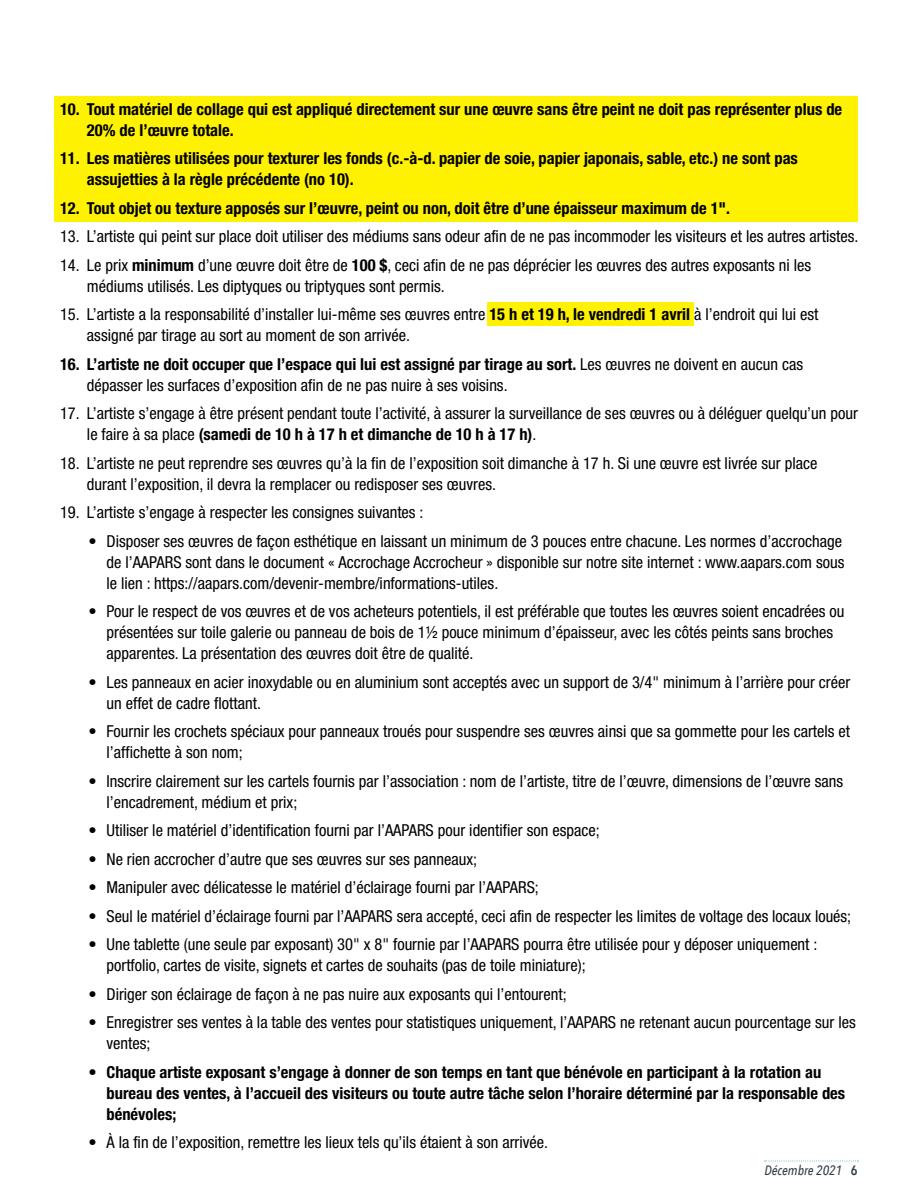
<style>
.page{position:relative;width:918px;height:1188px;background:#fff}
.page>*{position:absolute;margin:0;border:0;box-sizing:border-box;transform-origin:0 0}
.t1{font:condensed 16.5px/21px "Helvetica Neue LT Pro";color:#000}
.t2{font:700 condensed 16.5px/21px "Helvetica Neue LT Pro";color:#000}
.t3{font:italic 500 13.5px "Avenir Next Condensed";color:#313e48}
.s1{font-weight:700}
.s2{font-weight:600;font-style:normal}
</style>
<div class="page">
<svg style="left:765px;top:1161px;width:93px;height:1px"></svg>
<div style="left:55px;top:96px;width:803px;height:125px;background:#fff200"></div>
<div style="left:487px;top:302px;width:206px;height:24px;background:#fff200"></div>
<p class="t2" style="left:87px;top:98px;width:757px;text-indent:-27px">10. Tout matériel de collage qui est appliqué directement sur une œuvre sans être peint ne doit pas représenter plus de<br>20% de l’œuvre totale.</p>
<p class="t2" style="left:87px;top:148px;width:712px;text-indent:-27px">11. Les matières utilisées pour texturer les fonds (c.-à-d. papier de soie, papier japonais, sable, etc.) ne sont pas assujetties à la règle précédente (no 10).</p>
<p class="t2" style="left:60px;top:197px;width:672px">12. Tout objet ou texture apposés sur l’œuvre, peint ou non, doit être d’une épaisseur maximum de 1".</p>
<p class="t1" style="left:60px;top:226px;width:800px">13. L’artiste qui peint sur place doit utiliser des médiums sans odeur afin de ne pas incommoder les visiteurs et les autres artistes.</p>
<p class="t1" style="left:87px;top:254px;width:726px;text-indent:-27px">14. Le prix <span class="s1">minimum</span> d’une œuvre doit être de <span class="s1">100 $</span>, ceci afin de ne pas déprécier les œuvres des autres exposants ni les médiums utilisés. Les diptyques ou triptyques sont permis.</p>
<p class="t1" style="left:87px;top:304px;width:733px;text-indent:-27px">15. L’artiste a la responsabilité d’installer lui-même ses œuvres entre <span class="s1">15 h et 19 h, le vendredi 1 avril</span> à l’endroit qui lui est assigné par tirage au sort au moment de son arrivée.</p>
<p class="t1" style="left:87px;top:353px;width:718px;text-indent:-27px"><span class="s1">16. L’artiste ne doit occuper que l’espace qui lui est assigné par tirage au sort.</span> Les œuvres ne doivent en aucun cas dépasser les surfaces d’exposition afin de ne pas nuire à ses voisins.</p>
<p class="t1" style="left:87px;top:403px;width:772px;text-indent:-27px">17. L’artiste s’engage à être présent pendant toute l’activité, à assurer la surveillance de ses œuvres ou à déléguer quelqu’un pour le faire à sa place <span class="s1">(samedi de 10 h à 17 h et dimanche de 10 h à 17 h)</span>.</p>
<p class="t1" style="left:87px;top:452px;width:732px;text-indent:-27px">18. L’artiste ne peut reprendre ses œuvres qu’à la fin de l’exposition soit dimanche à 17 h. Si une œuvre est livrée sur place durant l’exposition, il devra la remplacer ou redisposer ses œuvres.</p>
<p class="t1" style="left:60px;top:502px;width:365px">19. L’artiste s’engage à respecter les consignes suivantes :</p>
<p class="t1" style="left:106px;top:530px;width:740px;text-indent:-18px">• Disposer ses œuvres de façon esthétique en laissant un minimum de 3 pouces entre chacune. Les normes d’accrochage de l’AAPARS sont dans le document « Accrochage Accrocheur » disponible sur notre site internet : www.aapars.com sous le lien : https://aapars.com/devenir-membre/informations-utiles.</p>
<p class="t1" style="left:106px;top:601px;width:740px;text-indent:-18px">• Pour le respect de vos œuvres et de vos acheteurs potentiels, il est préférable que toutes les œuvres soient encadrées ou présentées sur toile galerie ou panneau de bois de 1½ pouce minimum d’épaisseur, avec les côtés peints sans broches apparentes. La présentation des œuvres doit être de qualité.</p>
<p class="t1" style="left:106px;top:671px;width:745px;text-indent:-18px">• Les panneaux en acier inoxydable ou en aluminium sont acceptés avec un support de 3/4" minimum à l’arrière pour créer un effet de cadre flottant.</p>
<p class="t1" style="left:106px;top:721px;width:745px;text-indent:-18px">• Fournir les crochets spéciaux pour panneaux troués pour suspendre ses œuvres ainsi que sa gommette pour les cartels et l’affichette à son nom;</p>
<p class="t1" style="left:106px;top:770px;width:738px;text-indent:-18px">• Inscrire clairement sur les cartels fournis par l’association : nom de l’artiste, titre de l’œuvre, dimensions de l’œuvre sans l’encadrement, médium et prix;</p>
<p class="t1" style="left:88px;top:820px;width:513px">• Utiliser le matériel d’identification fourni par l’AAPARS pour identifier son espace;</p>
<p class="t1" style="left:88px;top:848px;width:390px">• Ne rien accrocher d’autre que ses œuvres sur ses panneaux;</p>
<p class="t1" style="left:88px;top:877px;width:452px">• Manipuler avec délicatesse le matériel d’éclairage fourni par l’AAPARS;</p>
<p class="t1" style="left:88px;top:905px;width:764px">• Seul le matériel d’éclairage fourni par l’AAPARS sera accepté, ceci afin de respecter les limites de voltage des locaux loués;</p>
<p class="t1" style="left:107px;top:934px;width:712px;text-indent:-18px">• Une tablette (une seule par exposant) 30" x 8" fournie par l’AAPARS pourra être utilisée pour y déposer uniquement : portfolio, cartes de visite, signets et cartes de souhaits (pas de toile miniature);</p>
<p class="t1" style="left:88px;top:983px;width:480px">• Diriger son éclairage de façon à ne pas nuire aux exposants qui l’entourent;</p>
<p class="t1" style="left:107px;top:1012px;width:751px;text-indent:-18px">• Enregistrer ses ventes à la table des ventes pour statistiques uniquement, l’AAPARS ne retenant aucun pourcentage sur les ventes;</p>
<p class="t2" style="left:107px;top:1061px;width:740px;text-indent:-18px">• Chaque artiste exposant s’engage à donner de son temps en tant que bénévole en participant à la rotation au bureau des ventes, à l’accueil des visiteurs ou toute autre tâche selon l’horaire déterminé par la responsable des bénévoles;</p>
<p class="t1" style="left:88px;top:1132px;width:461px">• À la fin de l’exposition, remettre les lieux tels qu’ils étaient à son arrivée.</p>
<p class="t3" style="left:764px;top:1162px;width:95px">Décembre 2021 <span class="s2">6</span></p>
</div>
